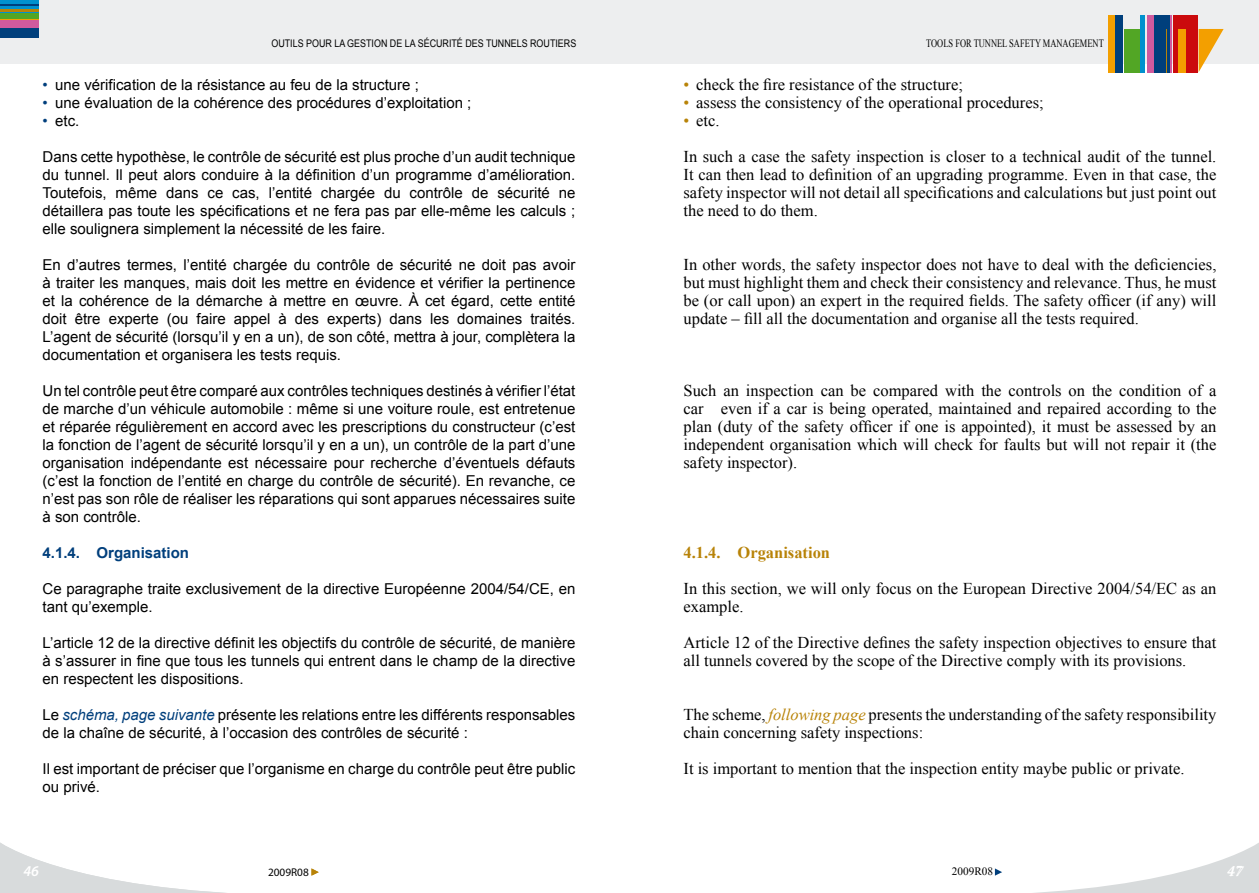
<style>
.page{position:relative;width:1259px;height:893px;background:#fff}
.page>*{position:absolute;margin:0;border:0;box-sizing:border-box;transform-origin:0 0}
.t1{font:16.5px/18px "Times New Roman";color:#000}
.t2{font:700 16.5px "Times New Roman";color:#b88308}
.t3{font:15px/18px "Arial";color:#000;text-align:justify}
.t4{font:700 15px "Arial";color:#003f7c}
.t5{font:italic 600 15px "Myriad Pro";color:#fff}
.t6{font:italic 600 15px "Warnock Pro";color:#fff}
.t7{font:11.25px "Times New Roman";color:#000;scale:.75 1}
.t8{font:11.25px "Myriad Pro";color:#000}
.t9{font:11.25px "Times New Roman";color:#000}
.t10{font:10.5px "Arial";color:#000;scale:.85 1}
.s1{color:#003f7c}
.s2{font-style:italic;color:#003f7c}
.s3{color:#b88308}
.s4{font-style:italic;color:#b88308}
</style>
<div class="page">
<svg style="left:0;top:842px;width:226px;height:51px"></svg>
<svg style="left:311px;top:868px;width:8px;height:8px"></svg>
<svg style="left:994px;top:843px;width:265px;height:50px"></svg>
<div style="left:0;top:0;width:629px;height:63px;background:#edeeef"></div>
<hr style="left:0;top:8px;width:38px;height:1px;background:#cb0a0d">
<div style="left:0;top:0;width:38px;height:8px;background:#0091ce"></div>
<hr style="left:0;top:9px;width:38px;height:3px;background:#b88308">
<div style="left:0;top:12px;width:38px;height:7px;background:#52a625"></div>
<hr style="left:0;top:19px;width:38px;height:2px;background:#f39f00">
<div style="left:0;top:21px;width:38px;height:7px;background:#d15a9e"></div>
<div style="left:0;top:28px;width:38px;height:9px;background:#003f7c"></div>
<hr style="left:0;top:12px;width:38px;height:1px;background:#0091ce">
<hr style="left:0;top:4px;width:38px;height:2px;background:#003f7c">
<div style="left:629px;top:0;width:630px;height:63px;background:#edeeef"></div>
<div style="left:1107px;top:15px;width:7px;height:57px;background:#f39f00"></div>
<div style="left:1115px;top:15px;width:7px;height:57px;background:#003f7c"></div>
<div style="left:1123px;top:29px;width:16px;height:43px;background:#52a625"></div>
<hr style="left:1140px;top:15px;width:4px;height:57px;background:#0091ce">
<svg style="left:1198px;top:29px;width:25px;height:43px"></svg>
<div style="left:1173px;top:15px;width:24px;height:57px;background:#cb0a0d"></div>
<div style="left:1147px;top:15px;width:25px;height:57px;background:#d15a9e"></div>
<div style="left:1154px;top:15px;width:16px;height:57px;background:#003f7c"></div>
<div style="left:1178px;top:29px;width:7px;height:43px;background:#f39f00"></div>
<hr style="left:1166px;top:29px;width:1px;height:43px;background:#b88308">
<p class="t10" style="left:271px;top:36px;width:360px">OUTILS POUR LA GESTION DE LA SéCURITé DES TUNNELS ROUTIERS</p>
<p class="t7" style="left:926px;top:35px;width:238px">TOOLS FOR TUNNEL SAFETY MANAGEMENT</p>
<p class="t3" style="left:43px;top:76px;width:378px"><span class="s1">•</span> une vérification de la résistance au feu de la structure ;</p>
<p class="t3" style="left:43px;top:94px;width:430px"><span class="s1">•</span> une évaluation de la cohérence des procédures d’exploitation ;</p>
<p class="t3" style="left:43px;top:112px;width:38px"><span class="s1">•</span> etc.</p>
<p class="t3" style="left:43px;top:148px;width:534px">Dans cette hypothèse, le contrôle de sécurité est plus proche d’un audit technique du tunnel. Il peut alors conduire à la définition d’un programme d’amélioration.<br>Toutefois, même dans ce cas, l’entité chargée du contrôle de sécurité ne détaillera pas toute les spécifications et ne fera pas par elle-même les calculs ; elle soulignera simplement la nécessité de les faire.</p>
<p class="t3" style="left:43px;top:256px;width:534px">En d’autres termes, l’entité chargée du contrôle de sécurité ne doit pas avoir à traiter les manques, mais doit les mettre en évidence et vérifier la pertinence et la cohérence de la démarche à mettre en œuvre. À cet égard, cette entité doit être experte (ou faire appel à des experts) dans les domaines traités.<br>L’agent de sécurité (lorsqu’il y en a un), de son côté, mettra à jour, complètera la documentation et organisera les tests requis.</p>
<p class="t3" style="left:43px;top:382px;width:534px">Un tel contrôle peut être comparé aux contrôles techniques destinés à vérifier l’état de marche d’un véhicule automobile : même si une voiture roule, est entretenue et réparée régulièrement en accord avec les prescriptions du constructeur (c’est la fonction de l’agent de sécurité lorsqu’il y en a un), un contrôle de la part d’une organisation indépendante est nécessaire pour recherche d’éventuels défauts (c’est la fonction de l’entité en charge du contrôle de sécurité). En revanche, ce n’est pas son rôle de réaliser les réparations qui sont apparues nécessaires suite à son contrôle.</p>
<p class="t4" style="left:43px;top:543px;width:148px">4.1.4. Organisation</p>
<p class="t3" style="left:43px;top:580px;width:534px">Ce paragraphe traite exclusivement de la directive Européenne 2004/54/CE, en tant qu’exemple.</p>
<p class="t3" style="left:43px;top:634px;width:534px">L’article 12 de la directive définit les objectifs du contrôle de sécurité, de manière à s’assurer in fine que tous les tunnels qui entrent dans le champ de la directive en respectent les dispositions.</p>
<p class="t3" style="left:43px;top:706px;width:534px">Le <span class="s2">schéma, page suivante</span> présente les relations entre les différents responsables de la chaîne de sécurité, à l’occasion des contrôles de sécurité :</p>
<p class="t3" style="left:43px;top:760px;width:534px">Il est important de préciser que l’organisme en charge du contrôle peut être public ou privé.</p>
<p class="t1" style="left:683px;top:75px;width:281px"><span class="s3">•</span> check the fire resistance of the structure;</p>
<p class="t1" style="left:683px;top:93px;width:362px"><span class="s3">•</span> assess the consistency of the operational procedures;</p>
<p class="t1" style="left:683px;top:102px;width:534px;line-height:36px"><span class="s3">•</span> etc.<br>In such a case the safety inspection is closer to a technical audit of the tunnel.</p>
<p class="t1" style="left:683px;top:165px;width:534px;text-align:justify">It can then lead to definition of an upgrading programme. Even in that case, the safety inspector will not detail all specifications and calculations but just point out the need to do them.</p>
<p class="t1" style="left:683px;top:255px;width:534px;text-align:justify">In other words, the safety inspector does not have to deal with the deficiencies, but must highlight them and check their consistency and relevance. Thus, he must be (or call upon) an expert in the required fields. The safety officer (if any) will update – fill all the documentation and organise all the tests required.</p>
<p class="t1" style="left:683px;top:381px;width:534px;text-align:justify">Such an inspection can be compared with the controls on the condition of a car even if a car is being operated, maintained and repaired according to the plan (duty of the safety officer if one is appointed), it must be assessed by an independent organisation which will check for faults but will not repair it (the safety inspector).</p>
<p class="t2" style="left:683px;top:541px;width:148px">4.1.4. Organisation</p>
<p class="t1" style="left:683px;top:579px;width:534px">In this section, we will only focus on the European Directive 2004/54/EC as an example.</p>
<p class="t1" style="left:683px;top:633px;width:534px">Article 12 of the Directive defines the safety inspection objectives to ensure that all tunnels covered by the scope of the Directive comply with its provisions.</p>
<p class="t1" style="left:683px;top:705px;width:534px">The scheme, <span class="s4">following page</span> presents the understanding of the safety responsibility chain concerning safety inspections:</p>
<p class="t1" style="left:683px;top:759px;width:502px">It is important to mention that the inspection entity maybe public or private.</p>
<p class="t5" style="left:23px;top:861px;width:17px">46</p>
<p class="t8" style="left:268px;top:865px;width:42px">2009R08</p>
<p class="t9" style="left:952px;top:864px;width:43px">2009R08</p>
<p class="t6" style="left:1227px;top:862px;width:17px">47</p>
</div>
